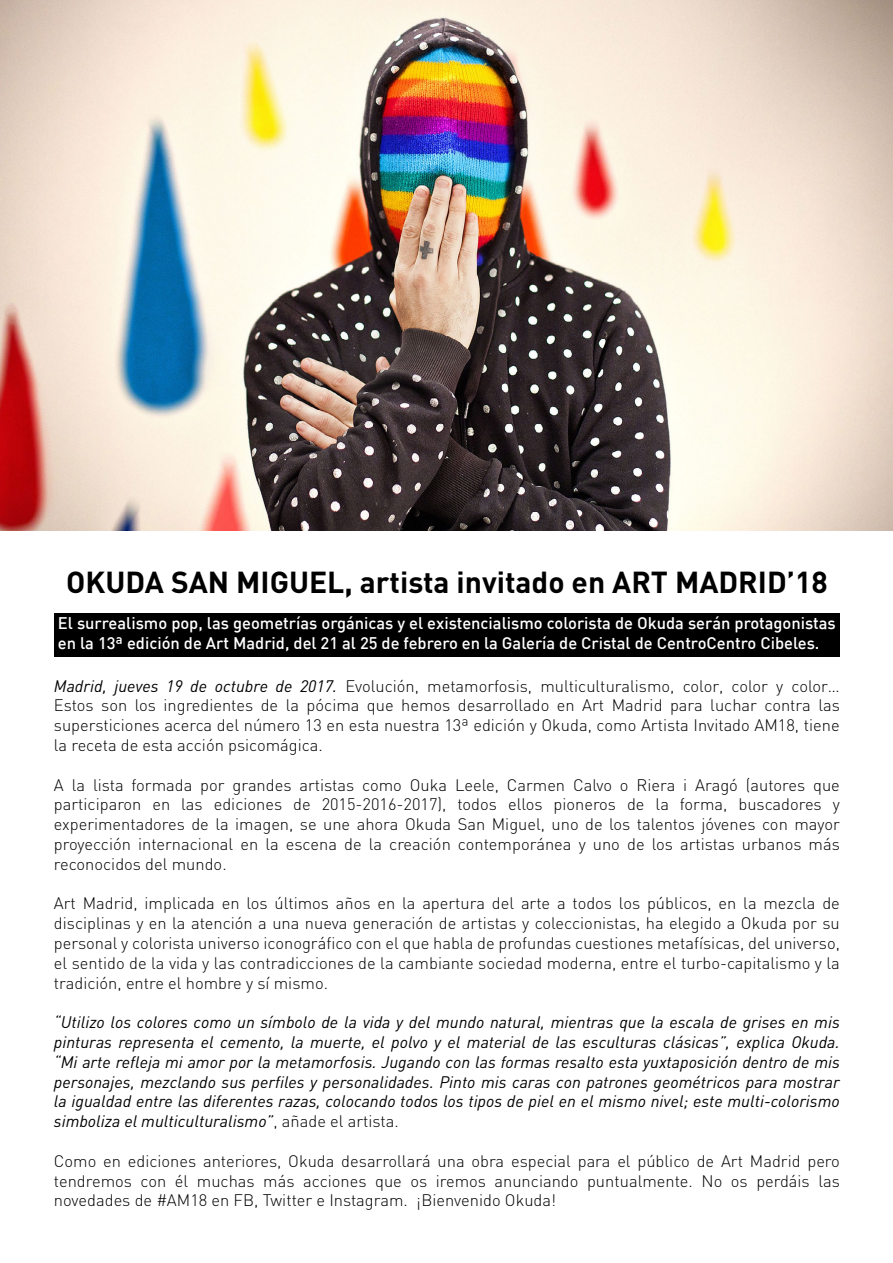
<style>
.page{position:relative;width:893px;height:1263px;background:#fff}
.page>*{position:absolute;margin:0;border:0;box-sizing:border-box;transform-origin:0 0}
.t1{font:700 30px "DIN";color:#000}
.t2{font:300 16.5px/19.8px "DIN";color:#000}
.t3{font:italic 16.5px/19.8px "DIN";color:#000}
.t4{font:500 16.5px "DIN";color:#fff}
.s1{font-weight:400;font-style:italic}
.s2{font-weight:300;font-style:normal}
</style>
<div class="page">
<img style="left:0;top:0;width:893px;height:531px">
<div style="left:54px;top:613px;width:786px;height:43px;background:#000"></div>
<p class="t1" style="left:66px;top:562px;width:763px">OKUDA SAN MIGUEL, artista invitado en ART MADRID’18</p>
<p class="t4" style="left:58px;top:613px;width:779px">El surrealismo pop, las geometrías orgánicas y el existencialismo colorista de Okuda serán protagonistas</p>
<p class="t4" style="left:58px;top:633px;width:763px">en la 13ª edición de Art Madrid, del 21 al 25 de febrero en la Galería de Cristal de CentroCentro Cibeles.</p>
<p class="t2" style="left:54px;top:675px;width:787px"><span class="s1">Madrid, jueves 19 de octubre de 2017.</span> Evolución, metamorfosis, multiculturalismo, color, color y color…<br>Estos son los ingredientes de la pócima que hemos desarrollado en Art Madrid para luchar contra las</p>
<p class="t2" style="left:54px;top:715px;width:787px">supersticiones acerca del número 13 en esta nuestra 13ª edición y Okuda, como Artista Invitado AM18, tiene la receta de esta acción psicomágica.</p>
<p class="t2" style="left:54px;top:774px;width:787px">A la lista formada por grandes artistas como Ouka Leele, Carmen Calvo o Riera i Aragó (autores que</p>
<p class="t2" style="left:54px;top:794px;width:787px">participaron en las ediciones de 2015-2016-2017), todos ellos pioneros de la forma, buscadores y</p>
<p class="t2" style="left:54px;top:814px;width:787px">experimentadores de la imagen, se une ahora Okuda San Miguel, uno de los talentos jóvenes con mayor</p>
<p class="t2" style="left:54px;top:834px;width:787px">proyección internacional en la escena de la creación contemporánea y uno de los artistas urbanos más</p>
<p class="t2" style="left:54px;top:854px;width:174px">reconocidos del mundo.</p>
<p class="t2" style="left:54px;top:893px;width:787px">Art Madrid, implicada en los últimos años en la apertura del arte a todos los públicos, en la mezcla de</p>
<p class="t2" style="left:54px;top:913px;width:787px;text-align:justify">disciplinas y en la atención a una nueva generación de artistas y coleccionistas, ha elegido a Okuda por su personal y colorista universo iconográfico con el que habla de profundas cuestiones metafísicas, del universo, el sentido de la vida y las contradicciones de la cambiante sociedad moderna, entre el turbo-capitalismo y la tradición, entre el hombre y sí mismo.</p>
<p class="t3" style="left:54px;top:1012px;width:787px">“Utilizo los colores como un símbolo de la vida y del mundo natural, mientras que la escala de grises en mis</p>
<p class="t3" style="left:54px;top:1032px;width:787px">pinturas representa el cemento, la muerte, el polvo y el material de las esculturas clásicas”, explica Okuda. “Mi arte refleja mi amor por la metamorfosis. Jugando con las formas resalto esta yuxtaposición dentro de mis</p>
<p class="t3" style="left:54px;top:1071px;width:787px;text-align:justify">personajes, mezclando sus perfiles y personalidades. Pinto mis caras con patrones geométricos para mostrar la igualdad entre las diferentes razas, colocando todos los tipos de piel en el mismo nivel; este multi-colorismo simboliza el multiculturalismo”<span class="s2">, añade el artista.</span></p>
<p class="t2" style="left:54px;top:1151px;width:787px">Como en ediciones anteriores, Okuda desarrollará una obra especial para el público de Art Madrid pero</p>
<p class="t2" style="left:54px;top:1170px;width:787px">tendremos con él muchas más acciones que os iremos anunciando puntualmente. No os perdáis las</p>
<p class="t2" style="left:54px;top:1190px;width:504px">novedades de #AM18 en FB, Twitter e Instagram. ¡Bienvenido Okuda!</p>
</div>
